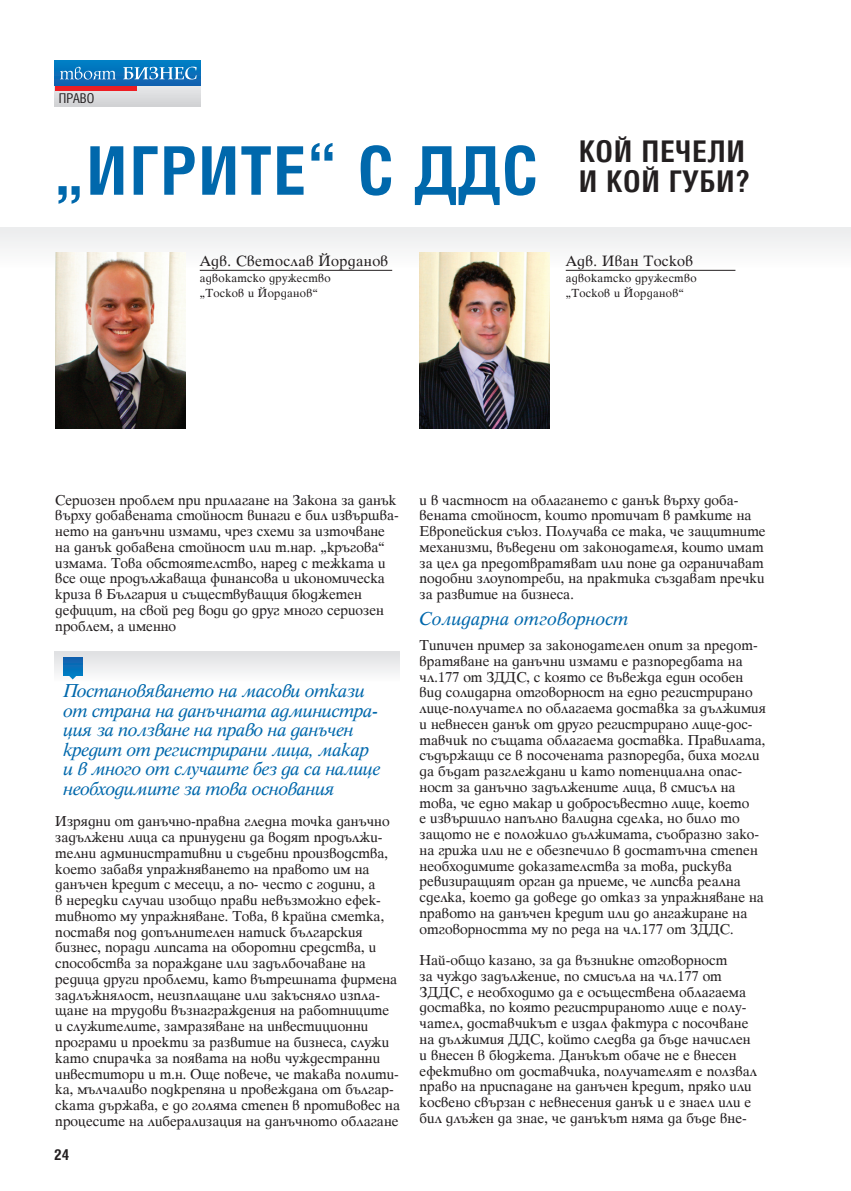
<style>
.page{position:relative;width:851px;height:1191px;background:#fff}
.page>*{position:absolute;margin:0;border:0;box-sizing:border-box;transform-origin:0 0}
.head1{font:700 30px/30px "Hebar Cond";letter-spacing:.025em;color:#231f20}
.body{font:18px/19.5px "Timok B Italic";letter-spacing:-.025em;color:#0068ac}
.body-2{font:18px "Timok B Italic";color:#0068ac}
.t1{font:700 15px "Hebar Cond";color:#231f20}
.autor{font:14.4px "Timok B Plain";letter-spacing:.025em;color:#231f20}
.inhead{font:13.8px/15.8px "Timok B Plain";color:#231f20}
.kare{font:13.5px "Hebar Cond Normal";color:#231f20}
.subautor{font:11.25px/15.8px "Timok B Plain";letter-spacing:.025em;color:#231f20}
</style>
<div class="page">
<div style="left:54px;top:651px;width:346px;height:59px;background:linear-gradient(to bottom,#e3e5e7,#fff)"></div>
<svg style="left:68px;top:675px;width:9px;height:4px"></svg>
<svg style="left:63px;top:657px;width:19px;height:18px"></svg>
<div style="left:0;top:227px;width:850px;height:78px;background:linear-gradient(to right,#f4f5f5,#f9f9f9)"></div>
<svg style="left:55px;top:86px;width:146px;height:20px;background:#dbd5d7"></svg>
<div style="left:55px;top:60px;width:146px;height:26px;background:linear-gradient(to bottom,#0081c6,#1160af)"></div>
<svg style="left:60px;top:67px;width:137px;height:12px;background:#4a97cc"></svg>
<hr style="left:55px;top:86px;width:81px;height:4px;background:#ee1d23">
<hr style="left:200px;top:270px;width:192px;height:1px;background:#231f20">
<img style="left:55px;top:252px;width:130px;height:176px">
<img style="left:420px;top:252px;width:129px;height:176px">
<hr style="left:565px;top:270px;width:170px;height:1px;background:#231f20">
<svg style="left:58px;top:143px;width:477px;height:62px"></svg>
<p class="kare" style="left:59px;top:92px;width:37px">право</p>
<p class="autor" style="left:200px;top:252px;width:190px">Адв. Светослав Йорданов</p>
<p class="subautor" style="left:200px;top:270px;width:132px">aдвокатско дружество “Тосков и Йорданов”</p>
<p class="head1" style="left:578px;top:138px;width:173px">кой печели и кой губи?</p>
<p class="autor" style="left:565px;top:252px;width:129px">Адв. Иван Тосков</p>
<p class="subautor" style="left:565px;top:270px;width:132px">aдвокатско дружество “Тосков и Йорданов”</p>
<p class="inhead" style="left:55px;top:492px;width:345px">Сериозен проблем при прилагане на Закона за данък върху добавената стойност винаги е бил извършва&shy;нето на данъчни измами, чрез схеми за източване на данък добавена стойност или т.нар. “кръгова” измама. Това обстоятелство, наред с тежката и все още продължаваща финансова и икономическа криза в България и съществуващия бюджетен дефицит, на свой ред води до друг много сериозен проблем, а именно</p>
<p class="body" style="left:64px;top:681px;width:319px">Постановяването на масови откази от страна на данъчната администра&shy;ция за ползване на право на данъчен кредит от регистрирани лица, макар и в много от случаите без да са налице необходимите за това основания</p>
<p class="inhead" style="left:55px;top:813px;width:346px">Изрядни от данъчно-правна гледна точка данъчно задължени лица са принудени да водят продължи&shy;телни административни и съдебни производства, което забавя упражняването на правото им на данъчен кредит с месеци, а по- често с години, а<br>в нередки случаи изобщо прави невъзможно ефек&shy;тивното му упражняване. Това, в крайна сметка, поставя под допълнителен натиск българския бизнес, поради липсата на оборотни средства, и способства за пораждане или задълбочаване на редица други проблеми, като вътрешната фирмена задлъжнялост, неизплащане или закъсняло изпла&shy;щане на трудови възнаграждения на работниците<br>и служителите, замразяване на инвестиционни програми и проекти за развитие на бизнеса, служи като спирачка за появата на нови чуждестранни инвеститори и т.н. Още повече, че такава полити&shy;ка, мълчаливо подкрепяна и провеждана от българ&shy;ската държава, е до голяма степен в противовес на процесите на либерализация на данъчното облагане</p>
<p class="t1" style="left:54px;top:1146px;width:16px">24</p>
<p class="inhead" style="left:419px;top:492px;width:347px">и в частност на облагането с данък върху доба&shy;вената стойност, които протичат в рамките на Европейския съюз. Получава се така, че защитните механизми, въведени от законодателя, които имат за цел да предотвратяват или поне да ограничават подобни злоупотреби, на практика създават пречки за развитие на бизнеса.</p>
<p class="body-2" style="left:419px;top:608px;width:211px">Солидарна отговорност</p>
<p class="inhead" style="left:419px;top:637px;width:348px">Типичен пример за законодателен опит за предот&shy;вратяване на данъчни измами е разпоредбата на чл.177 от ЗДДС, с която се въвежда един особен вид солидарна отговорност на едно регистрирано лице-получател по облагаема доставка за дължимия и невнесен данък от друго регистрирано лице-дос&shy;тавчик по същата облагаема доставка. Правилата, съдържащи се в посочената разпоредба, биха могли да бъдат разглеждани и като потенциална опас&shy;ност за данъчно задължените лица, в смисъл на това, че едно макар и добросъвестно лице, което<br>е извършило напълно валидна сделка, но било то защото не е положило дължимата, съобразно зако&shy;на грижа или не е обезпечило в достатъчна степен необходимите доказателства за това, рискува ревизиращият орган да приеме, че липсва реална сделка, което да доведе до отказ за упражняване на правото на данъчен кредит или до ангажиране на отговорността му по реда на чл.177 от ЗДДС.</p>
<p class="inhead" style="left:419px;top:952px;width:339px">Най-общо казано, за да възникне отговорност<br>за чуждо задължение, по смисъла на чл.177 от ЗДДС, е необходимо да е осъществена облагаема доставка, по която регистрираното лице е полу&shy;чател, доставчикът е издал фактура с посочване на дължимия ДДС, който следва да бъде начислен и внесен в бюджета. Данъкът обаче не е внесен ефективно от доставчика, получателят е ползвал право на приспадане на данъчен кредит, пряко или косвено свързан с невнесения данък и е знаел или е бил длъжен да знае, че данъкът няма да бъде вне-</p>
</div>
